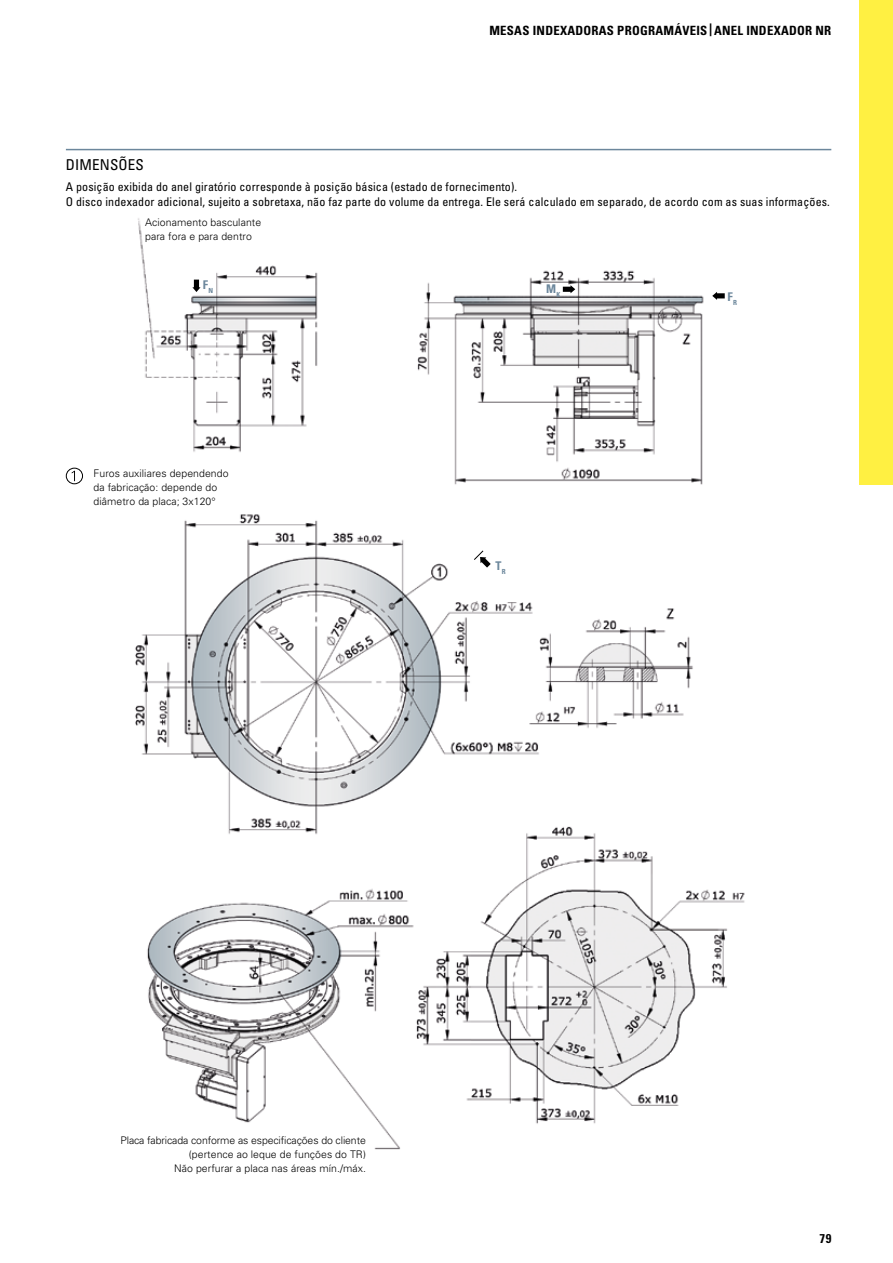
<style>
.page{position:relative;width:893px;height:1263px;background:#fff}
.page>*{position:absolute;margin:0;border:0;box-sizing:border-box;transform-origin:0 0}
.t1{font:condensed 15px "Univers";letter-spacing:.01em;color:#000}
.t2{font:700 condensed 12.75px "Univers";letter-spacing:.02em;color:#000}
.t3{font:condensed 12px/15px "Univers";letter-spacing:.01em;color:#000}
.t4{font:700 condensed 12px "Univers";color:#6c879c}
.t5{font:300 10.5px/14.2px "Univers";letter-spacing:.005em;color:#000}
</style>
<div class="page">
<img style="left:135px;top:514px;width:610px;height:636px">
<img style="left:138px;top:218px;width:566px;height:267px">
<div style="left:66px;top:468px;width:17px;height:16px;border:1px solid #000;border-radius:50%"></div>
<svg style="left:72px;top:471px;width:3px;height:10px"></svg>
<svg style="left:474px;top:550px;width:17px;height:18px"></svg>
<svg style="left:563px;top:285px;width:12px;height:8px"></svg>
<svg style="left:712px;top:292px;width:13px;height:8px"></svg>
<svg style="left:192px;top:280px;width:9px;height:12px"></svg>
<hr style="left:66px;top:149px;width:765px;height:1px;background:#6c879c">
<div style="left:94px;top:468px;width:307px;height:37px;background:#fff"></div>
<div style="left:859px;top:0;width:34px;height:485px;background:#fff042"></div>
<p class="t2" style="left:489px;top:22px;width:343px">MESAS INDEXADORAS PROGRAMÁVEIS |ANEL INDEXADOR NR</p>
<h1 class="t1" style="left:66px;top:155px;width:79px">DIMENSÕES</h1>
<p class="t3" style="left:66px;top:179px;width:765px">A posição exibida do anel giratório corresponde à posição básica (estado de fornecimento).<br>O disco indexador adicional, sujeito a sobretaxa, não faz parte do volume da entrega. Ele será calculado em separado, de acordo com as suas informações.</p>
<p class="t5" style="left:145px;top:215px;width:118px">Acionamento basculante para fora e para dentro</p>
<p class="t4" style="left:203px;top:278px;width:12px">F<sub>N</sub></p>
<p class="t5" style="left:94px;top:465px;width:137px">Furos auxiliares dependendo da fabricação: depende do diâmetro da placa; 3x120°</p>
<p class="t4" style="left:546px;top:281px;width:16px">M<sub>K</sub></p>
<p class="t4" style="left:495px;top:558px;width:12px">T<sub>R</sub></p>
<p class="t4" style="left:727px;top:289px;width:11px">F<sub>R</sub></p>
<p class="t5" style="left:120px;top:1132px;width:247px;text-align:right">Placa fabricada conforme as especificações do cliente (pertence ao leque de funções do TR)<br>Não perfurar a placa nas áreas mín./máx.</p>
<p class="t2" style="left:819px;top:1231px;width:13px">79</p>
</div>
